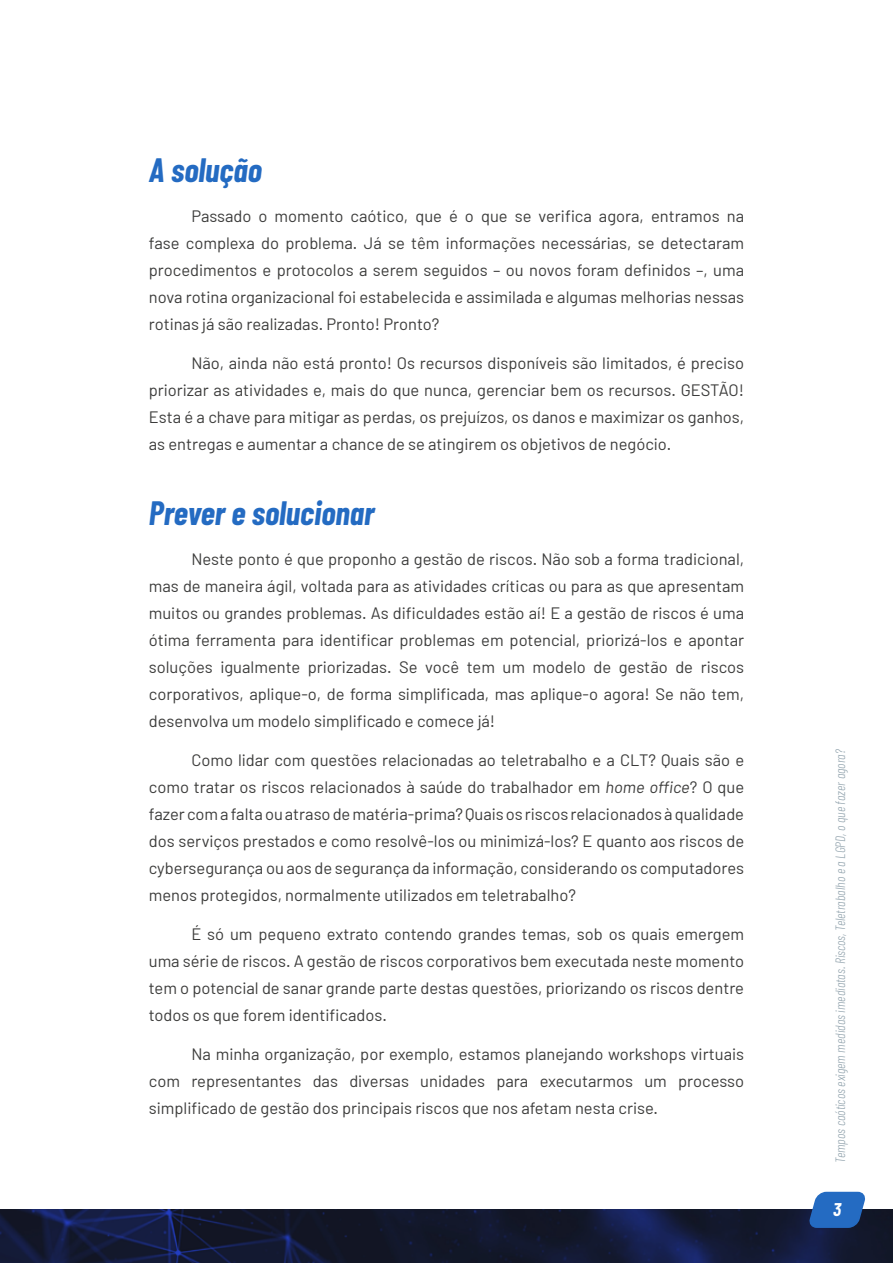
<style>
.page{position:relative;width:893px;height:1263px;background:#fff}
.page>*{position:absolute;margin:0;border:0;box-sizing:border-box;transform-origin:0 0}
.t1{font:italic 700 33px "Barlow Condensed";color:#246bc2}
.t2{font:italic 700 18px "Barlow Condensed";color:#fff}
.t3{font:16.5px/27px "Barlow";color:#3c3c3b;text-align:justify}
.t4{font:italic 300 13.5px "Barlow Condensed";color:#93a4ae}
.s1{font-style:italic}
</style>
<div class="page">
<img style="left:0;top:1210px;width:893px;height:53px">
<svg style="left:807px;top:1191px;width:60px;height:38px;background:#3a71b6"></svg>
<h1 class="t1" style="left:149px;top:149px;width:115px">A solução</h1>
<p class="t3" style="left:149px;top:202px;width:597px;text-indent:43px">Passado o momento caótico, que é o que se verifica agora, entramos na fase complexa do problema. Já se têm informações necessárias, se detectaram procedimentos e protocolos a serem seguidos – ou novos foram definidos –, uma nova rotina organizacional foi estabelecida e assimilada e algumas melhorias nessas rotinas já são realizadas. Pronto! Pronto?</p>
<p class="t3" style="left:149px;top:349px;width:597px;text-indent:43px">Não, ainda não está pronto! Os recursos disponíveis são limitados, é preciso priorizar as atividades e, mais do que nunca, gerenciar bem os recursos. GESTÃO!<br>Esta é a chave para mitigar as perdas, os prejuízos, os danos e maximizar os ganhos, as entregas e aumentar a chance de se atingirem os objetivos de negócio.</p>
<h1 class="t1" style="left:149px;top:493px;width:227px">Prever e solucionar</h1>
<p class="t3" style="left:149px;top:545px;width:597px;text-indent:43px">Neste ponto é que proponho a gestão de riscos. Não sob a forma tradicional, mas de maneira ágil, voltada para as atividades críticas ou para as que apresentam muitos ou grandes problemas. As dificuldades estão aí! E a gestão de riscos é uma ótima ferramenta para identificar problemas em potencial, priorizá-los e apontar soluções igualmente priorizadas. Se você tem um modelo de gestão de riscos corporativos, aplique-o, de forma simplificada, mas aplique-o agora! Se não tem, desenvolva um modelo simplificado e comece já!</p>
<p class="t3" style="left:149px;top:746px;width:597px;text-indent:43px">Como lidar com questões relacionadas ao teletrabalho e a CLT? Quais são e como tratar os riscos relacionados à saúde do trabalhador em <span class="s1">home office</span>? O que fazer com a falta ou atraso de matéria-prima? Quais os riscos relacionados à qualidade dos serviços prestados e como resolvê-los ou minimizá-los? E quanto aos riscos de cybersegurança ou aos de segurança da informação, considerando os computadores menos protegidos, normalmente utilizados em teletrabalho?</p>
<p class="t3" style="left:149px;top:920px;width:597px;text-indent:43px">É só um pequeno extrato contendo grandes temas, sob os quais emergem uma série de riscos. A gestão de riscos corporativos bem executada neste momento tem o potencial de sanar grande parte destas questões, priorizando os riscos dentre todos os que forem identificados.</p>
<p class="t3" style="left:149px;top:1040px;width:597px;text-indent:43px">Na minha organização, por exemplo, estamos planejando workshops virtuais com representantes das diversas unidades para executarmos um processo simplificado de gestão dos principais riscos que nos afetam nesta crise.</p>
<p class="t4" style="left:832px;top:1163px;width:415px;rotate:-90deg">Tempos caóticos exigem medidas imediatas. Riscos, Teletrabalho e a LGPD, o que fazer agora?</p>
<p class="t2" style="left:833px;top:1198px;width:9px">3</p>
</div>
